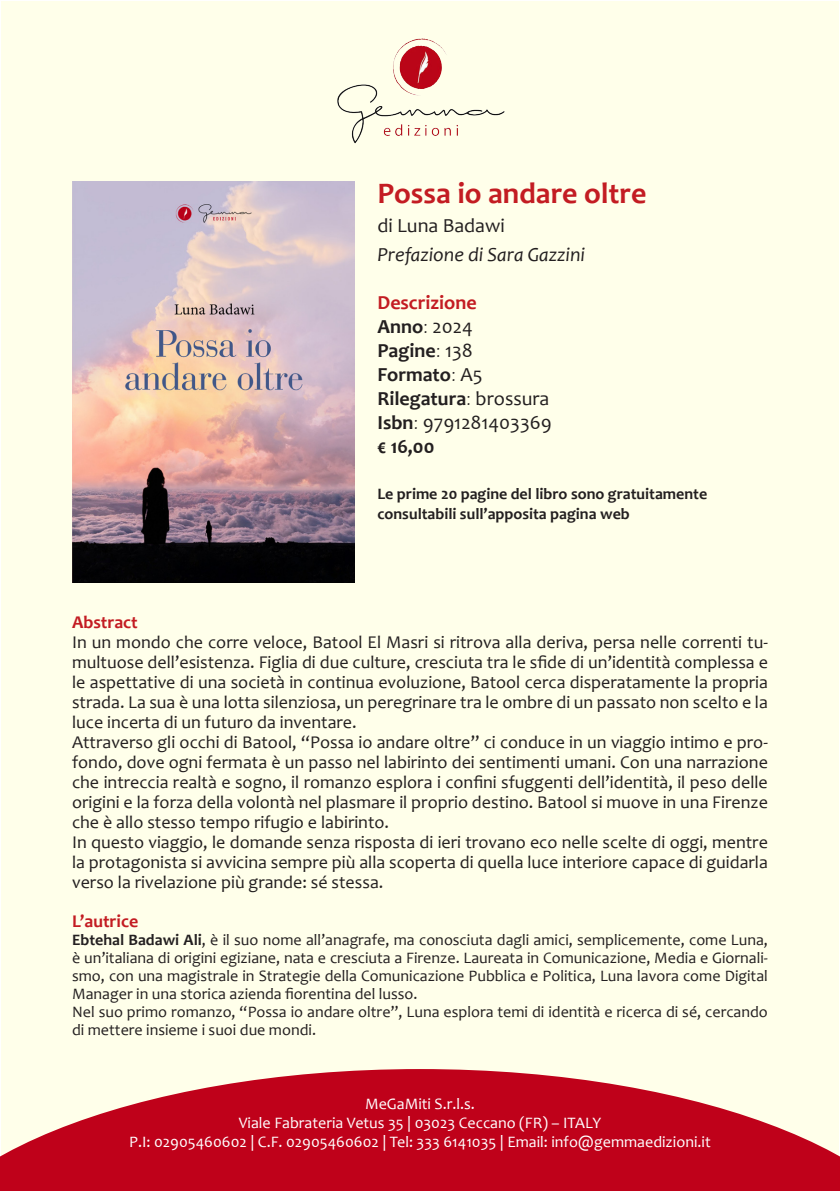
<style>
.page{position:relative;width:840px;height:1191px;background:#fff}
.page>*{position:absolute;margin:0;border:0;box-sizing:border-box;transform-origin:0 0}
.t1{font:700 30px "Candara";color:#c31c22}
.t2{font:700 20px "Candara";color:#231f20}
.t3{font:20px "Candara";color:#231f20}
.t4{font:italic 20px "Candara";color:#231f20}
.t5{font:700 20px "Candara";color:#c31c22}
.Abstract{font:18px/20px "Candara";color:#231f20;text-align:justify}
.t6{font:700 18px "Candara";color:#c31c22}
.Abstract-2{font:16px/18px "Candara";color:#231f20;text-align:justify}
.t7{font:16px/19.2px "Candara";color:#fff;text-align:center}
.t8{font:700 16px "Candara";color:#231f20}
.s1{font-weight:300}
.s2{font-weight:400}
.s3{font-weight:700}
</style>
<div class="page">
<div style="left:1px;top:1px;width:837px;height:1189px;background:#ffffea"></div>
<svg style="left:0;top:1069px;width:839px;height:122px;fill:#bf011a"></svg>
<img style="left:337px;top:38px;width:168px;height:106px">
<img style="left:72px;top:182px;width:282px;height:401px">
<p class="t1" style="left:377px;top:175px;width:270px">Possa io andare oltre</p>
<p class="t3" style="left:377px;top:213px;width:129px">di Luna Badawi</p>
<p class="t4" style="left:377px;top:241px;width:209px">Prefazione di Sara Gazzini</p>
<p class="t5" style="left:377px;top:289px;width:101px">Descrizione</p>
<p class="t2" style="left:377px;top:313px;width:97px">Anno<span class="s1">:</span> <span class="s2">2024</span></p>
<p class="t2" style="left:377px;top:337px;width:97px">Pagine<span class="s1">:</span> <span class="s2">138</span></p>
<p class="t2" style="left:377px;top:361px;width:107px">Formato<span class="s1">:</span> <span class="s2">A5</span></p>
<p class="t2" style="left:377px;top:385px;width:173px">Rilegatura<span class="s1">:</span> <span class="s2">brossura</span></p>
<p class="t3" style="left:377px;top:409px;width:176px"><span class="s3">Isbn</span><span class="s1">:</span> 9791281403369</p>
<p class="t2" style="left:377px;top:433px;width:58px">€ 16,00</p>
<p class="t8" style="left:377px;top:483px;width:331px">Le prime 20 pagine del libro sono gratuitamente</p>
<p class="t8" style="left:377px;top:503px;width:254px">consultabili sull’apposita pagina web</p>
<p class="t6" style="left:72px;top:611px;width:67px">Abstract</p>
<p class="Abstract" style="left:72px;top:632px;width:697px">In un mondo che corre veloce, Batool El Masri si ritrova alla deriva, persa nelle correnti tu&shy;multuose dell’esistenza. Figlia di due culture, cresciuta tra le sfide di un’identità complessa e le aspettative di una società in continua evoluzione, Batool cerca disperatamente la propria strada. La sua è una lotta silenziosa, un peregrinare tra le ombre di un passato non scelto e la luce incerta di un futuro da inventare.</p>
<p class="Abstract" style="left:72px;top:732px;width:697px">Attraverso gli occhi di Batool, “Possa io andare oltre” ci conduce in un viaggio intimo e pro&shy;fondo, dove ogni fermata è un passo nel labirinto dei sentimenti umani. Con una narrazione che intreccia realtà e sogno, il romanzo esplora i confini sfuggenti dell’identità, il peso delle origini e la forza della volontà nel plasmare il proprio destino. Batool si muove in una Firenze che è allo stesso tempo rifugio e labirinto.</p>
<p class="Abstract" style="left:72px;top:832px;width:697px">In questo viaggio, le domande senza risposta di ieri trovano eco nelle scelte di oggi, mentre la protagonista si avvicina sempre più alla scoperta di quella luce interiore capace di guidarla verso la rivelazione più grande: sé stessa.</p>
<p class="t6" style="left:72px;top:909px;width:68px">L’autrice</p>
<p class="Abstract-2" style="left:72px;top:930px;width:697px"><span class="s3">Ebtehal Badawi Ali</span>, è il suo nome all’anagrafe, ma conosciuta dagli amici, semplicemente, come Luna, è un’italiana di origini egiziane, nata e cresciuta a Firenze. Laureata in Comunicazione, Media e Giornali&shy;smo, con una magistrale in Strategie della Comunicazione Pubblica e Politica, Luna lavora come Digital Manager in una storica azienda fiorentina del lusso.</p>
<p class="Abstract-2" style="left:72px;top:1002px;width:697px">Nel suo primo romanzo, “Possa io andare oltre”, Luna esplora temi di identità e ricerca di sé, cercando di mettere insieme i suoi due mondi.</p>
<p class="t7" style="left:129px;top:1094px;width:582px">MeGaMiti S.r.l.s.<br>Viale Fabrateria Vetus 35 | 03023 Ceccano (FR) – ITALY<br>P.I: 02905460602 | C.F. 02905460602 | Tel: 333 6141035 | Email: info@gemmaedizioni.it</p>
</div>
